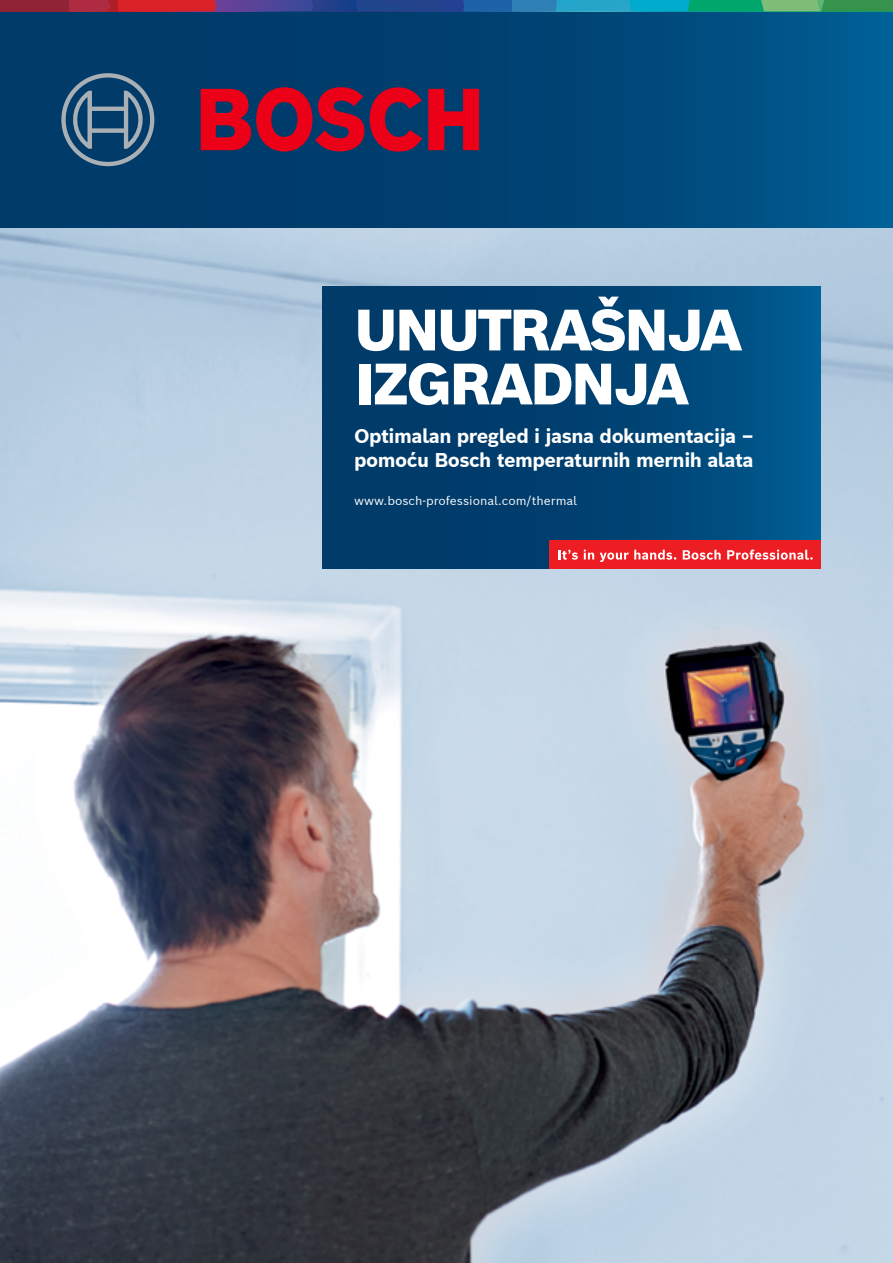
<style>
.page{position:relative;width:893px;height:1263px;background:#fff}
.page>*{position:absolute;margin:0;border:0;box-sizing:border-box;transform-origin:0 0}
.t1{font:900 57px/54px "Bosch Sans";letter-spacing:-.05em;color:#fff}
.t2{font:700 19.5px/24px "Bosch Sans";letter-spacing:-.025em;color:#fff}
.t3{font:12px "Bosch Sans";color:#fff}
</style>
<div class="page">
<img style="left:0;top:228px;width:893px;height:1035px">
<div style="left:322px;top:286px;width:499px;height:283px;background:linear-gradient(to right,#003361,#025588)"></div>
<div style="left:549px;top:541px;width:272px;height:28px;background:#ed1d24"></div>
<svg style="left:558px;top:550px;width:20px;height:10px"></svg>
<svg style="left:584px;top:549px;width:10px;height:10px"></svg>
<svg style="left:600px;top:550px;width:76px;height:12px"></svg>
<svg style="left:683px;top:550px;width:38px;height:10px"></svg>
<svg style="left:727px;top:549px;width:86px;height:11px"></svg>
<div style="left:0;top:1px;width:893px;height:227px;background:linear-gradient(to right,#023360,#00568a)"></div>
<div style="left:0;top:0;width:69px;height:11px;background:#902336"></div>
<svg style="left:69px;top:0;width:824px;height:11px;background:#496b80"></svg>
<svg style="left:201px;top:87px;width:221px;height:65px;background:#86193b"></svg>
<svg style="left:428px;top:89px;width:51px;height:61px;background:#a81230"></svg>
<svg style="left:61px;top:73px;width:93px;height:93px;background:#305c7f"></svg>
<h1 class="t1" style="left:354px;top:302px;width:390px">UNUTRAŠNJA<br>IZGRADNJA</h1>
<p class="t2" style="left:354px;top:424px;width:401px">Optimalan pregled i jasna dokumentacija – pomoću Bosch temperaturnih mernih alata</p>
<p class="t3" style="left:354px;top:492px;width:224px">www.bosch-professional.com/thermal</p>
</div>
